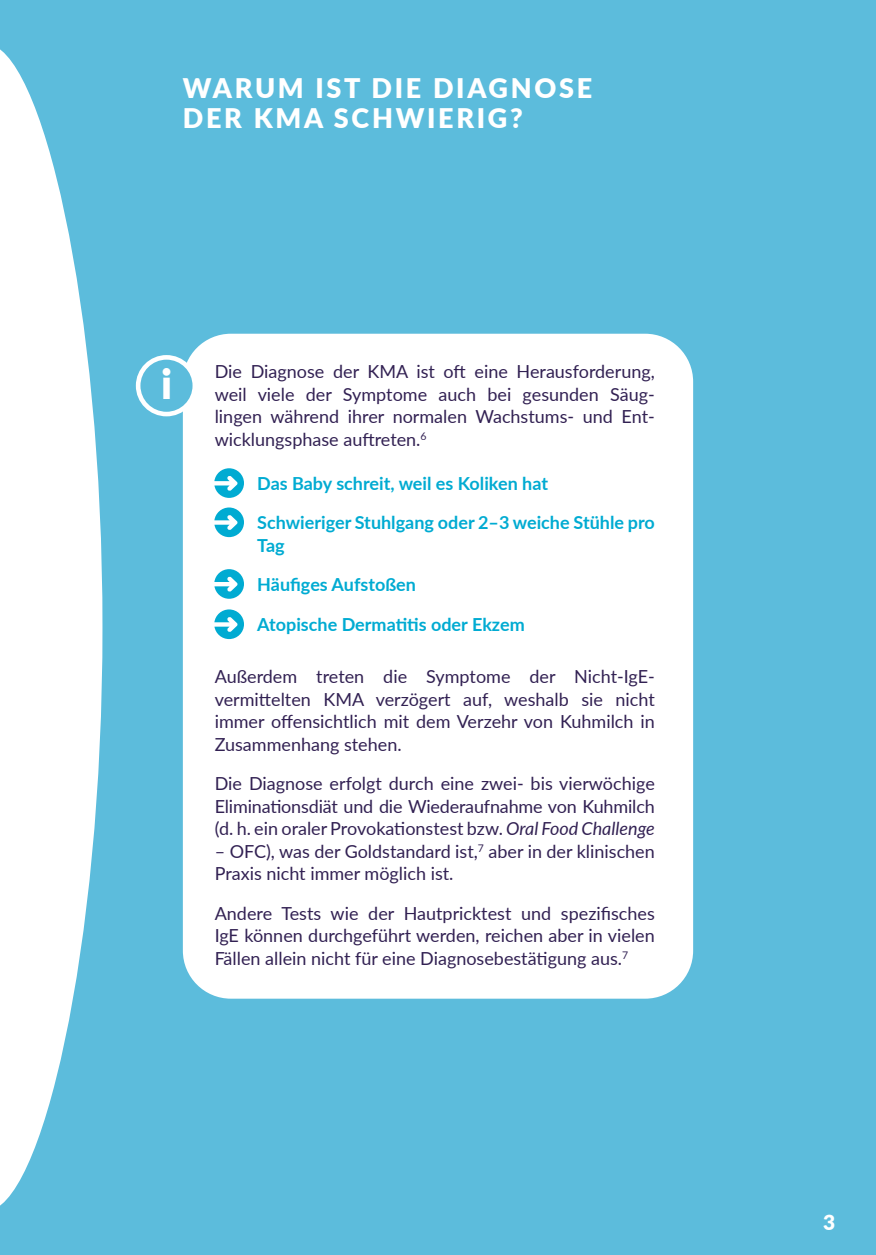
<style>
.page{position:relative;width:876px;height:1255px;background:#fff}
.page>*{position:absolute;margin:0;border:0;box-sizing:border-box;transform-origin:0 0}
.t1{font:900 41.4px "Lato";color:#fff}
.t2{font:900 27px/30px "Lato";letter-spacing:.1em;color:#fff}
.t3{font:900 20.85px "Lato";color:#fff}
.t4{font:18px/22.5px "Lato";color:#322153;text-align:justify}
.t5{font:700 18px/39.5px "Lato";color:#00abd2}
.s1{font-style:italic}
</style>
<div class="page">
<div style="left:0;top:0;width:876px;height:1254px;background:#5cbcdc"></div>
<div style="left:183px;top:334px;width:510px;height:664px;background:#fff;border-radius:48px"></div>
<div style="left:138px;top:357px;width:57px;height:57px;background:#5cbcdc;border-radius:50%"></div>
<div style="left:136px;top:355px;width:61px;height:61px;border:5px solid #fff;border-radius:50%"></div>
<svg style="left:214px;top:468px;width:30px;height:30px"></svg>
<svg style="left:214px;top:569px;width:30px;height:29px"></svg>
<svg style="left:214px;top:507px;width:30px;height:30px"></svg>
<svg style="left:214px;top:609px;width:30px;height:30px"></svg>
<svg style="left:0;top:49px;width:102px;height:1157px;fill:#fff"></svg>
<h2 class="t2" style="left:183px;top:72px;width:411px">WARUM IST DIE DIAGNOSE<br>DER KMA SCHWIERIG?</h2>
<h1 class="t1" style="left:161px;top:353px;width:13px">i</h1>
<p class="t4" style="left:215px;top:360px;width:442px;text-align:left">Die Diagnose der KMA ist oft eine Herausforderung, weil viele der Symptome auch bei gesunden Säug&shy;lingen während ihrer normalen Wachstums- und Ent&shy;wicklungsphase auftreten.<sup>6</sup></p>
<p class="t5" style="left:257px;top:462px;width:399px">Das Baby schreit, weil es Koliken hat<br>Schwieriger Stuhlgang oder 2–3 weiche Stühle pro</p>
<p class="t5" style="left:257px;top:524px;width:269px">Tag<br>Häufiges Aufstoßen<br>Atopische Dermatitis oder Ekzem</p>
<p class="t4" style="left:215px;top:664px;width:442px">Außerdem treten die Symptome der Nicht-IgE&shy;vermittelten KMA verzögert auf, weshalb sie nicht immer offensichtlich mit dem Verzehr von Kuhmilch in Zusammenhang stehen.</p>
<p class="t4" style="left:215px;top:771px;width:442px">Die Diagnose erfolgt durch eine zwei- bis vierwöchige Eliminationsdiät und die Wiederaufnahme von Kuhmilch (d. h. ein oraler Provokationstest bzw. <span class="s1">Oral Food Challenge</span></p>
<p class="t4" style="left:215px;top:839px;width:442px">– OFC), was der Goldstandard ist,<sup>7</sup> aber in der klinischen<br>Praxis nicht immer möglich ist.</p>
<p class="t4" style="left:215px;top:901px;width:442px">Andere Tests wie der Hautpricktest und spezifisches IgE können durchgeführt werden, reichen aber in vielen Fällen allein nicht für eine Diagnosebestätigung aus.<sup>7</sup></p>
<p class="t3" style="left:823px;top:1206px;width:14px">3</p>
</div>
